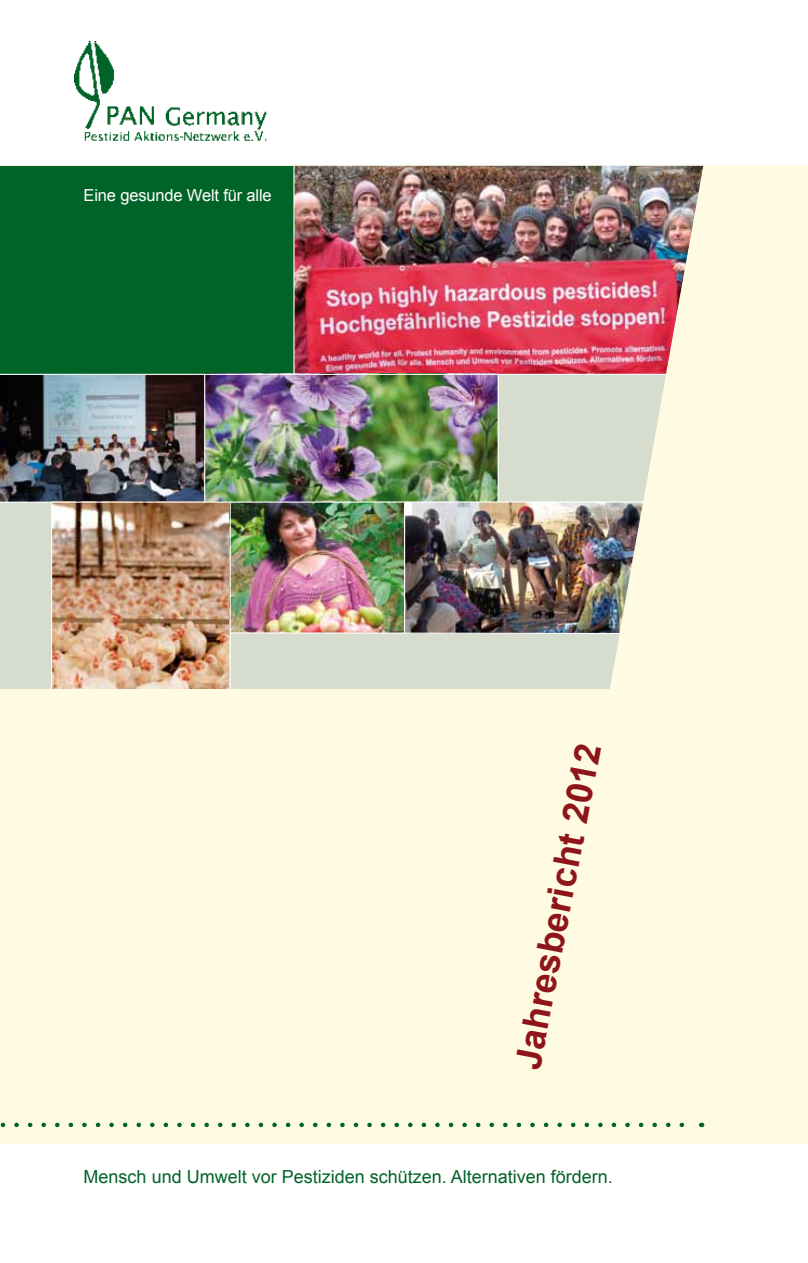
<style>
.page{position:relative;width:808px;height:1263px;background:#fff}
.page>*{position:absolute;margin:0;border:0;box-sizing:border-box;transform-origin:0 0}
.t1{font:700 36px "Arial";color:#8e161b}
.t2{font:18px "Arial";color:#006328}
.t3{font:16.5px "Arial";letter-spacing:-.01em;color:#fff}
</style>
<div class="page">
<div style="left:0;top:166px;width:808px;height:978px;background:#fffbe2"></div>
<svg style="left:0;top:1123px;width:685px;height:4px"></svg>
<img style="left:74px;top:42px;width:193px;height:99px">
<hr style="left:236px;top:375px;width:1px;height:316px;background:#fff">
<div style="left:0;top:375px;width:608px;height:314px;background:#d6ddcf"></div>
<img style="left:295px;top:166px;width:313px;height:208px">
<img style="left:0;top:375px;width:497px;height:126px">
<div style="left:0;top:166px;width:293px;height:208px;background:#006328"></div>
<img style="left:52px;top:503px;width:178px;height:186px">
<img style="left:231px;top:503px;width:377px;height:129px">
<hr style="left:204px;top:374px;width:1px;height:128px;background:#fff">
<img style="left:608px;top:166px;width:96px;height:523px">
<svg style="left:228px;top:632px;width:393px;height:3px"></svg>
<hr style="left:0;top:374px;width:666px;height:1px;background:#fff">
<hr style="left:404px;top:503px;width:1px;height:131px;background:#fff">
<hr style="left:293px;top:165px;width:2px;height:209px;background:#fff">
<hr style="left:230px;top:503px;width:1px;height:187px;background:#fff">
<hr style="left:51px;top:503px;width:1px;height:187px;background:#fff">
<hr style="left:497px;top:374px;width:2px;height:128px;background:#fff">
<hr style="left:0;top:501px;width:643px;height:2px;background:#fff">
<p class="t3" style="left:84px;top:184px;width:190px">Eine gesunde Welt für alle</p>
<h1 class="t1" style="left:503px;top:1064px;width:333px;rotate:-79deg">Jahresbericht 2012</h1>
<p class="t2" style="left:84px;top:1164px;width:531px">Mensch und Umwelt vor Pestiziden schützen. Alternativen fördern.</p>
</div>
